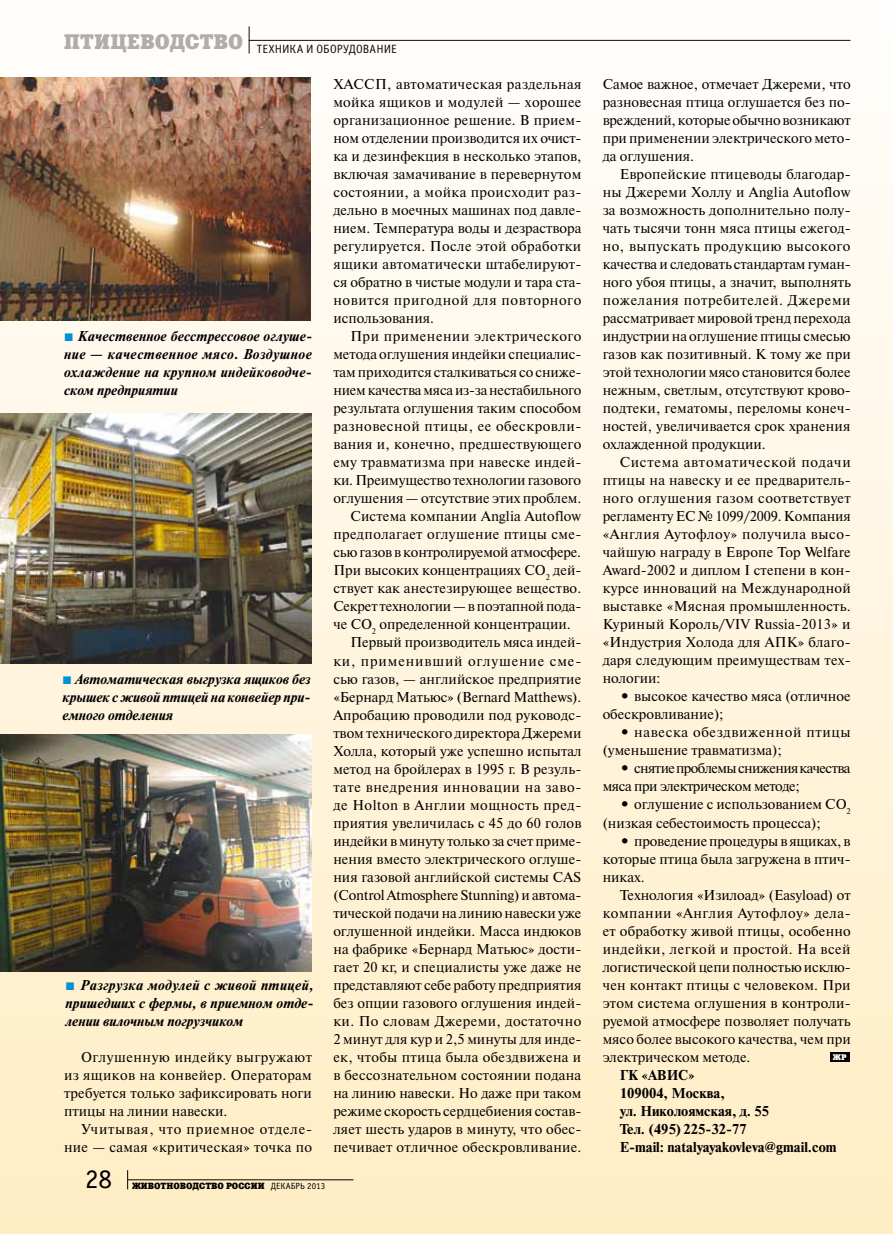
<style>
.page{position:relative;width:893px;height:1234px;background:#fff}
.page>*{position:absolute;margin:0;border:0;box-sizing:border-box;transform-origin:0 0}
.t1{font:27px "Officina Sans C";color:#000}
.t2{font:14.25px/18px "Newton C";color:#000;text-align:justify}
.t3{font:italic 700 14.25px/18px "Newton C";color:#000;text-align:justify}
.t4{font:14.25px/18px "Newton C";letter-spacing:.025em;color:#000;text-align:right}
.t5{font:700 14.25px/18px "Newton C";color:#000}
.t6{font:14.25px "Newton C";letter-spacing:.02em;color:#000}
.t7{font:14.25px "Newton C";letter-spacing:.035em;color:#000}
.t8{font:14.25px/18px "Newton C";letter-spacing:-.04em;color:#000}
.t9{font:14.25px/18px "Newton C";letter-spacing:.045em;color:#000}
.t10{font:14.25px "Newton C";letter-spacing:.04em;color:#000}
.t11{font:14.25px "Newton C";letter-spacing:.03em;color:#000}
.t12{font:14.25px "Newton C";letter-spacing:.06em;color:#000}
.t13{font:12px "Officina Sans C";letter-spacing:.01em;color:#000}
.t14{font:9px "Xenia C";color:#000}
.t15{font:8.25px "Xenia C";color:#fff}
.s1{font-family:"Officina Sans C"}
.s2{font-weight:700}
</style>
<div class="page">
<div style="left:0;top:0;width:893px;height:1233px;background:linear-gradient(to bottom,#fefdfc,#ffedc4)"></div>
<div style="left:830px;top:1052px;width:19px;height:9px;background:#000"></div>
<img style="left:0;top:77px;width:311px;height:243px">
<img style="left:0;top:413px;width:312px;height:250px">
<img style="left:0;top:734px;width:312px;height:236px">
<hr style="left:128px;top:1179px;width:225px;height:1px;background:#000">
<svg style="left:127px;top:1169px;width:1px;height:19px"></svg>
<svg style="left:65px;top:333px;width:8px;height:8px"></svg>
<svg style="left:63px;top:675px;width:8px;height:8px"></svg>
<svg style="left:66px;top:981px;width:8px;height:8px"></svg>
<p class="t13" style="left:64px;top:42px;width:335px"><sup>ПТИЦЕВОДСТВО</sup> ТЕХНИКА И ОБОРУДОВАНИЕ</p>
<p class="t3" style="left:64px;top:327px;width:250px;text-indent:14px">Качественное бесстрессовое оглуше&shy;ние — качественное мясо. Воздушное охлаждение на крупном индейководче&shy;ском предприятии</p>
<p class="t3" style="left:63px;top:669px;width:250px;text-indent:12px">Автоматическая выгрузка ящиков без крышек с живой птицей на конвейер при&shy;емного отделения</p>
<p class="t3" style="left:66px;top:975px;width:250px;text-indent:15px">Разгрузка модулей с живой птицей, пришедших с фермы, в приемном отде&shy;лении вилочным погрузчиком</p>
<p class="t2" style="left:64px;top:1047px;width:249px;text-indent:17px">Оглушенную индейку выгружают из ящиков на конвейер. Операторам требуется только зафиксировать ноги птицы на линии навески.</p>
<p class="t4" style="left:64px;top:1119px;width:250px">Учитывая, что приемное отделе&shy;ние — самая «критическая» точка по</p>
<h1 class="t1" style="left:85px;top:1163px;width:29px">28</h1>
<p class="t14" style="left:132px;top:1179px;width:195px">ЖИВОТНОВОДСТВО РОССИИ <span class="s1">ДЕКАБРЬ 2013</span></p>
<p class="t2" style="left:333px;top:75px;width:250px">ХАССП, автоматическая раздельная мойка ящиков и модулей — хорошее организационное решение. В прием&shy;ном отделении производится их очист&shy;ка и дезинфекция в несколько этапов, включая замачивание в перевернутом состоянии, а мойка происходит раз&shy;дельно в моечных машинах под давле&shy;нием. Температура воды и дезраствора регулируется. После этой обработки ящики автоматически штабелируют&shy;ся обратно в чистые модули и тара ста&shy;новится пригодной для повторного использования.</p>
<p class="t7" style="left:350px;top:328px;width:233px">При применении электрического</p>
<p class="t2" style="left:333px;top:345px;width:250px">метода оглушения индейки специалис-</p>
<p class="t2" style="left:333px;top:363px;width:250px">там приходится сталкиваться со сниже-</p>
<p class="t2" style="left:333px;top:381px;width:250px">нием качества мяса из-за нестабильного</p>
<p class="t2" style="left:333px;top:399px;width:250px">результата оглушения таким способом</p>
<p class="t7" style="left:333px;top:418px;width:250px">разновесной птицы, ее обескровли-</p>
<p class="t6" style="left:333px;top:436px;width:250px">вания и, конечно, предшествующего</p>
<p class="t6" style="left:333px;top:454px;width:250px">ему травматизма при навеске индей-</p>
<p class="t2" style="left:333px;top:471px;width:249px">ки. Преимущество технологии газового</p>
<p class="t2" style="left:333px;top:489px;width:250px">оглушения — отсутствие этих проблем.</p>
<p class="t2" style="left:350px;top:507px;width:232px">Система компании Anglia Autoflow</p>
<p class="t4" style="left:333px;top:525px;width:250px">предполагает оглушение птицы сме-</p>
<p class="t2" style="left:333px;top:543px;width:249px">сью газов в контролируемой атмосфере.</p>
<p class="t2" style="left:333px;top:561px;width:250px">При высоких концентрациях CO<sub>2</sub> дей-</p>
<p class="t2" style="left:333px;top:579px;width:249px">ствует как анестезирующее вещество.</p>
<p class="t2" style="left:333px;top:597px;width:250px">Секрет технологии — в поэтапной пода-</p>
<p class="t2" style="left:333px;top:615px;width:239px">че СО<sub>2</sub> определенной концентрации.</p>
<p class="t2" style="left:350px;top:633px;width:233px">Первый производитель мяса индей-</p>
<p class="t12" style="left:333px;top:652px;width:250px">ки, применивший оглушение сме-</p>
<p class="t2" style="left:333px;top:669px;width:249px">сью газов, — английское предприятие</p>
<p class="t2" style="left:333px;top:687px;width:250px">«Бернард Матьюс» (Bernard Matthews).</p>
<p class="t2" style="left:333px;top:705px;width:250px">Апробацию проводили под руководс-</p>
<p class="t2" style="left:333px;top:723px;width:250px">твом технического директора Джереми</p>
<p class="t2" style="left:333px;top:741px;width:250px">Холла, который уже успешно испытал</p>
<p class="t2" style="left:333px;top:759px;width:250px">метод на бройлерах в 1995 г. В резуль-</p>
<p class="t10" style="left:333px;top:778px;width:250px">тате внедрения инновации на заво-</p>
<p class="t7" style="left:333px;top:796px;width:250px">де Holton в Англии мощность пред-</p>
<p class="t2" style="left:333px;top:813px;width:250px">приятия увеличилась с 45 до 60 голов</p>
<p class="t2" style="left:333px;top:831px;width:250px">индейки в минуту только за счет приме-</p>
<p class="t2" style="left:333px;top:849px;width:250px">нения вместо электрического оглуше-</p>
<p class="t2" style="left:333px;top:867px;width:249px">ния газовой английской системы CAS</p>
<p class="t2" style="left:333px;top:885px;width:250px">(Control Atmosphere Stunning) и автома-</p>
<p class="t2" style="left:333px;top:903px;width:250px">тической подачи на линию навески уже</p>
<p class="t2" style="left:333px;top:921px;width:249px">оглушенной индейки. Масса индюков</p>
<p class="t2" style="left:333px;top:939px;width:250px">на фабрике «Бернард Матьюс» дости-</p>
<p class="t2" style="left:333px;top:957px;width:250px">гает 20 кг, и специалисты уже даже не</p>
<p class="t2" style="left:333px;top:975px;width:250px">представляют себе работу предприятия</p>
<p class="t2" style="left:333px;top:993px;width:250px">без опции газового оглушения индей-</p>
<p class="t11" style="left:333px;top:1012px;width:250px">ки. По словам Джереми, достаточно</p>
<p class="t2" style="left:333px;top:1029px;width:249px">2 минут для кур и 2,5 минуты для инде-</p>
<p class="t4" style="left:333px;top:1047px;width:249px">ек, чтобы птица была обездвижена и</p>
<p class="t2" style="left:333px;top:1065px;width:249px">в бессознательном состоянии подана</p>
<p class="t2" style="left:333px;top:1083px;width:250px">на линию навески. Но даже при таком</p>
<p class="t2" style="left:333px;top:1101px;width:250px">режиме скорость сердцебиения состав-</p>
<p class="t2" style="left:333px;top:1119px;width:250px">ляет шесть ударов в минуту, что обес-</p>
<p class="t6" style="left:333px;top:1138px;width:250px">печивает отличное обескровливание.</p>
<p class="t2" style="left:603px;top:75px;width:250px">Самое важное, отмечает Джереми, что разновесная птица оглушается без по&shy;вреждений, которые обычно возникают при применении электрического мето&shy;да оглушения.</p>
<p class="t2" style="left:603px;top:165px;width:250px;text-indent:17px">Европейские птицеводы благодар&shy;ны Джереми Холлу и Anglia Autoflow за возможность дополнительно полу&shy;чать тысячи тонн мяса птицы ежегод&shy;но, выпускать продукцию высокого качества и следовать стандартам гуман&shy;ного убоя птицы, а значит, выполнять пожелания потребителей. Джереми рассматривает мировой тренд перехода индустрии на оглушение птицы смесью газов как позитивный. К тому же при этой технологии мясо становится более нежным, светлым, отсутствуют крово&shy;подтеки, гематомы, переломы конеч&shy;ностей, увеличивается срок хранения охлажденной продукции.</p>
<p class="t2" style="left:603px;top:453px;width:250px;text-indent:17px">Система автоматической подачи птицы на навеску и ее предваритель&shy;ного оглушения газом соответствует регламенту ЕС № 1099/2009. Компания «Англия Аутофлоу» получила высо&shy;чайшую награду в Европе Top Welfare Award-2002 и диплом I степени в кон&shy;курсе инноваций на Международной выставке «Мясная промышленность.<br>Куриный Король/VIV Russia-2013» и «Индустрия Холода для АПК» благо&shy;даря следующим преимуществам тех&shy;нологии:</p>
<p class="t2" style="left:603px;top:687px;width:249px;text-indent:17px"><span class="s2">•</span> высокое качество мяса (отличное обескровливание);</p>
<p class="t9" style="left:603px;top:723px;width:250px;text-indent:17px"><span class="s2">•</span> навеска обездвиженной птицы (уменьшение травматизма);</p>
<p class="t8" style="left:603px;top:759px;width:249px;text-indent:17px"><span class="s2">•</span> снятие проблемы снижения качества мяса при электрическом методе;</p>
<p class="t2" style="left:603px;top:795px;width:250px;text-indent:17px"><span class="s2">•</span> оглушение с использованием СО<sub>2 </sub>(низкая себестоимость процесса);</p>
<p class="t2" style="left:603px;top:831px;width:250px;text-indent:17px"><span class="s2">•</span> проведение процедуры в ящиках, в которые птица была загружена в птич&shy;никах.</p>
<p class="t2" style="left:603px;top:885px;width:250px;text-indent:17px">Технология «Изилоад» (Еasyload) от компании «Англия Аутофлоу» дела&shy;ет обработку живой птицы, особенно индейки, легкой и простой. На всей логистической цепи полностью исклю&shy;чен контакт птицы с человеком. При этом система оглушения в контроли&shy;руемой атмосфере позволяет получать мясо более высокого качества, чем при электрическом методе.</p>
<p class="t15" style="left:833px;top:1051px;width:15px">ЖР</p>
<p class="t5" style="left:620px;top:1065px;width:218px">ГК «АВИС»<br>109004, Москва,<br>ул. Николоямская, д. 55<br>Тел. (495) 225-32-77<br>E-mail: natalyayakovleva@gmail.com</p>
</div>
